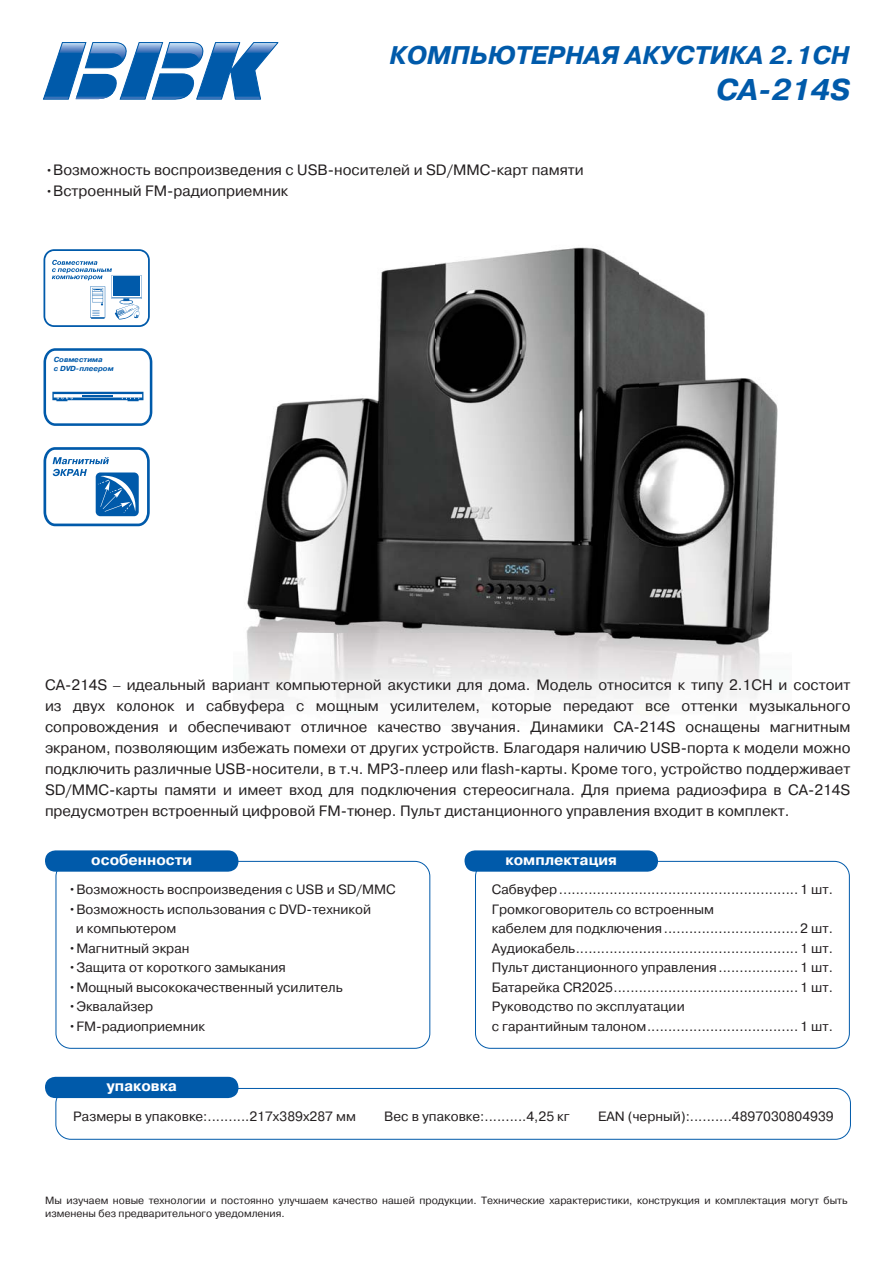
<style>
.page{position:relative;width:893px;height:1263px;background:#fff}
.page>*{position:absolute;margin:0;border:0;box-sizing:border-box;transform-origin:0 0}
.t1{font:italic 700 30px "Pragmatica C";color:#005aaa}
.t2{font:italic 700 25.5px "Pragmatica C";color:#005aaa}
.t3{font:15px/21px "Pragmatica C";color:#231f20;text-align:justify}
.t4{font:700 15px "Pragmatica C";color:#fff}
.t5{font:13.5px/19.5px "Pragmatica C";color:#231f20}
.t6{font:10.5px/12.6px "Pragmatica C";color:#231f20}
.t7{font:italic 700 7.35px/9.1px "Pragmatica C";color:#005aaa}
.s1{font-size:13.5px}
</style>
<div class="page">
<img style="left:245px;top:247px;width:533px;height:457px">
<svg style="left:44px;top:249px;width:106px;height:78px"></svg>
<svg style="left:44px;top:348px;width:108px;height:78px"></svg>
<svg style="left:44px;top:447px;width:106px;height:79px"></svg>
<svg style="left:42px;top:42px;width:237px;height:58px"></svg>
<div style="left:55px;top:1088px;width:796px;height:52px;border:1px solid #005aaa;border-radius:15px"></div>
<div style="left:45px;top:1077px;width:193px;height:21px;background:#005aaa;border-radius:10px"></div>
<div style="left:56px;top:861px;width:374px;height:188px;border:1px solid #005aaa;border-radius:15px"></div>
<div style="left:45px;top:850px;width:193px;height:22px;background:#005aaa;border-radius:10px"></div>
<div style="left:475px;top:861px;width:375px;height:188px;border:1px solid #005aaa;border-radius:15px"></div>
<div style="left:465px;top:850px;width:193px;height:22px;background:#005aaa;border-radius:10px"></div>
<h2 class="t2" style="left:390px;top:46px;width:462px">КОМПЬЮТЕРНАЯ АКУСТИКА 2.1CH</h2>
<h1 class="t1" style="left:716px;top:79px;width:136px">CA-214S</h1>
<p class="t3" style="left:45px;top:161px;width:540px"><span class="s1">•</span>Возможность воспроизведения с USB-носителей и SD/MMC-карт памяти</p>
<p class="t3" style="left:45px;top:182px;width:245px"><span class="s1">•</span>Встроенный FM-радиоприемник</p>
<p class="t7" style="left:54px;top:356px;width:61px">Совместима<br>с DVD-плеером</p>
<p class="t3" style="left:45px;top:676px;width:807px">СА-214S _ идеальный вариант компьютерной акустики для дома. Модель относится к типу 2.1CH и состоит из двух колонок и сабвуфера с мощным усилителем, которые передают все оттенки музыкального сопровождения и обеспечивают отличное качество звучания. Динамики СА-214S оснащены магнитным экраном, позволяющим избежать помехи от других устройств. Благодаря наличию USB-порта к модели можно подключить различные USB-носители, в т.ч. MP3-плеер или flash-карты. Кроме того, устройство поддерживает SD/MMC-карты памяти и имеет вход для подключения стереосигнала. Для приема радиоэфира в СА-214S предусмотрен встроенный цифровой FM-тюнер. Пульт дистанционного управления входит в комплект.</p>
<p class="t4" style="left:91px;top:851px;width:102px">особенности</p>
<p class="t5" style="left:68px;top:881px;width:329px">•Возможность воспроизведения с USB и SD/MMC</p>
<p class="t5" style="left:76px;top:901px;width:297px;text-indent:-8px">•Возможность использования с DVD-техникой и компьютером</p>
<p class="t5" style="left:68px;top:940px;width:123px">•Магнитный экран</p>
<p class="t5" style="left:68px;top:959px;width:219px">•Защита от короткого замыкания</p>
<p class="t5" style="left:68px;top:979px;width:276px">•Мощный высококачественный усилитель</p>
<p class="t5" style="left:68px;top:998px;width:86px">•Эквалайзер</p>
<p class="t5" style="left:68px;top:1018px;width:138px">•FM-радиоприемник</p>
<p class="t4" style="left:106px;top:1078px;width:72px">упаковка</p>
<p class="t4" style="left:506px;top:851px;width:113px">комплектация</p>
<p class="t5" style="left:492px;top:881px;width:343px">Сабвуфер ......................................................... 1 шт.<br>Громкоговоритель со встроенным<br>кабелем для подключения ................................ 2 шт.<br>Аудиокабель..................................................... 1 шт.<br>Пульт дистанционного управления ................... 1 шт.<br>Батарейка CR2025............................................ 1 шт.<br>Руководство по эксплуатации<br>с гарантийным талоном.................................... 1 шт.</p>
<p class="t5" style="left:73px;top:1108px;width:284px">Размеры в упаковке:..........217x389x287 мм</p>
<p class="t5" style="left:384px;top:1108px;width:187px">Вес в упаковке:..........4,25 кг</p>
<p class="t5" style="left:598px;top:1108px;width:237px">EAN (черный):..........4897030804939</p>
<p class="t6" style="left:45px;top:1195px;width:804px">Мы изучаем новые технологии и постоянно улучшаем качество нашей продукции. Технические характеристики, конструкция и комплектация могут быть изменены без предварительного уведомления.</p>
</div>
